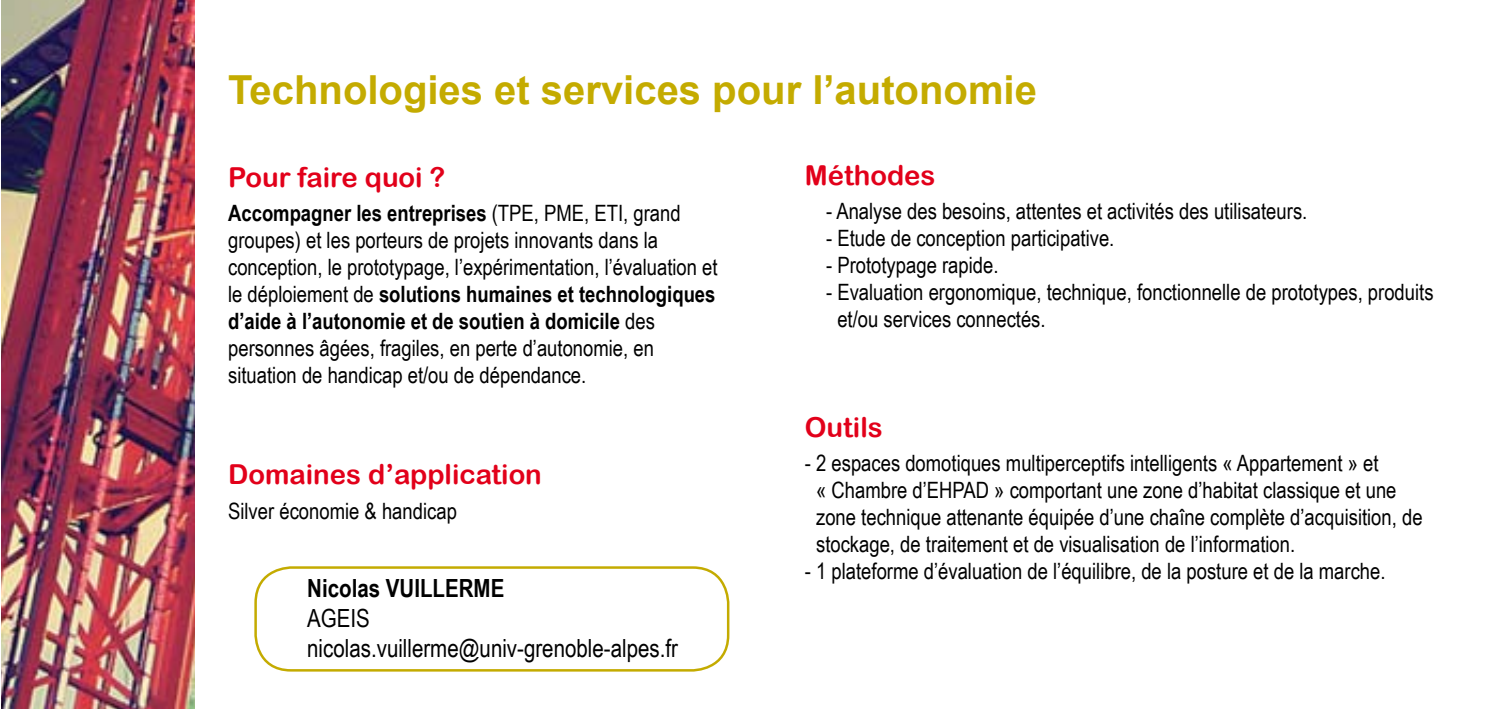
<style>
.page{position:relative;width:1489px;height:709px;background:#fff}
.page>*{position:absolute;margin:0;border:0;box-sizing:border-box;transform-origin:0 0}
.t1{font:700 40px "Arial";color:#c4ab00}
.t2{font:27.5px "Arial Rounded MT Bold";color:#e2001a}
.t3{font:25px/30px "Arial Narrow";color:#000}
.t4{font:700 25px "Arial Narrow";color:#000}
.t5{font:22.5px/27px "Arial Narrow";color:#000}
.s1{font-weight:700}
</style>
<div class="page">
<img style="left:1px;top:0;width:194px;height:709px">
<div style="left:254px;top:566px;width:475px;height:105px;border:2px solid #c4ab00;border-radius:35px"></div>
<h1 class="t1" style="left:228px;top:63px;width:810px">Technologies et services pour l’autonomie</h1>
<p class="t2" style="left:228px;top:161px;width:219px">Pour faire quoi ?</p>
<p class="t5" style="left:228px;top:199px;width:491px"><span class="s1">Accompagner les entreprises</span> (TPE, PME, ETI, grand groupes) et les porteurs de projets innovants dans la conception, le prototypage, l’expérimentation, l’évaluation et le déploiement de <span class="s1">solutions humaines et technologiques d’aide à l’autonomie et de soutien à domicile</span> des personnes âgées, fragiles, en perte d’autonomie, en situation de handicap et/ou de dépendance.</p>
<p class="t2" style="left:228px;top:458px;width:315px">Domaines d’application</p>
<p class="t5" style="left:228px;top:496px;width:230px">Silver économie &amp; handicap</p>
<p class="t4" style="left:307px;top:569px;width:199px">Nicolas VUILLERME</p>
<p class="t3" style="left:307px;top:602px;width:372px">AGEIS nicolas.vuillerme@univ-grenoble-alpes.fr</p>
<p class="t2" style="left:804px;top:159px;width:132px">Méthodes</p>
<p class="t5" style="left:826px;top:197px;width:483px">- Analyse des besoins, attentes et activités des utilisateurs.</p>
<p class="t5" style="left:826px;top:224px;width:290px">- Etude de conception participative.</p>
<p class="t5" style="left:826px;top:251px;width:174px">- Prototypage rapide.</p>
<p class="t5" style="left:837px;top:278px;width:597px;text-indent:-11px">- Evaluation ergonomique, technique, fonctionnelle de prototypes, produits et/ou services connectés.</p>
<p class="t2" style="left:804px;top:410px;width:79px">Outils</p>
<p class="t5" style="left:816px;top:448px;width:608px;text-indent:-11px">- 2 espaces domotiques multiperceptifs intelligents « Appartement » et<br>« Chambre d’EHPAD » comportant une zone d’habitat classique et une zone technique attenante équipée d’une chaîne complète d’acquisition, de stockage, de traitement et de visualisation de l’information.</p>
<p class="t5" style="left:804px;top:556px;width:582px">- 1 plateforme d’évaluation de l’équilibre, de la posture et de la marche.</p>
</div>
